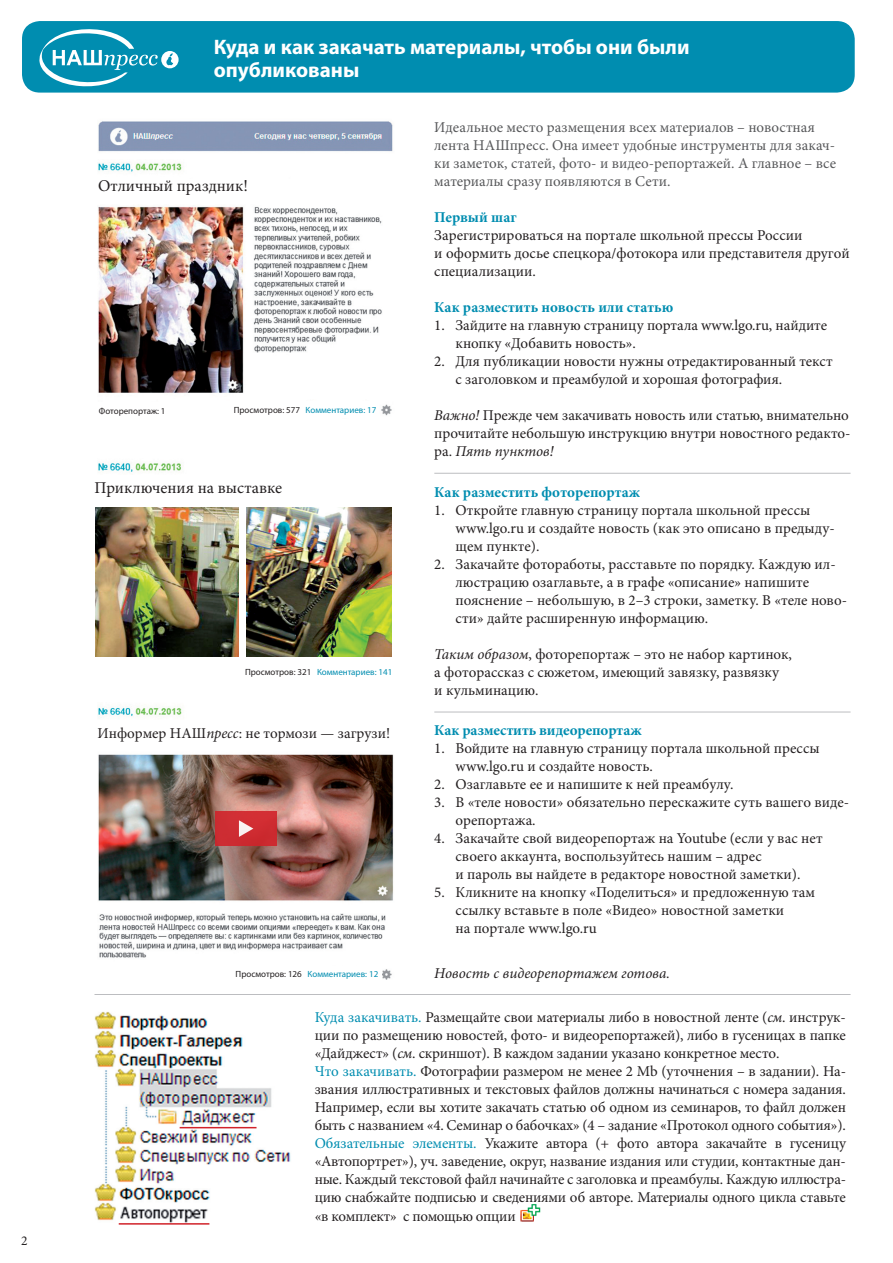
<style>
.page{position:relative;width:893px;height:1263px;background:#fff}
.page>*{position:absolute;margin:0;border:0;box-sizing:border-box;transform-origin:0 0}
.t1{font:700 21px/22.5px "Myriad Pro";color:#fff}
.t2{font:16.5px "Minion Pro";color:#231f20}
.t3{font:15px/18px "Minion Pro";letter-spacing:-.005em;color:#231f20}
.t4{font:15px/18px "Minion Pro";color:#57585a}
.t5{font:700 15px "Minion Pro";color:#008db0}
.t6{font:italic 15px "Minion Pro";color:#231f20}
.t7{font:13.5px "Minion Pro";color:#231f20}
.t8{font:9px "Myriad Pro";color:#008db0}
.t9{font:9px "Myriad Pro";color:#231f20}
.s1{color:#231f20}
.s2{font-style:italic}
.s3{color:#008db0}
</style>
<div class="page">
<div style="left:22px;top:21px;width:833px;height:72px;background:#008db0;border-radius:18px"></div>
<svg style="left:39px;top:29px;width:140px;height:58px"></svg>
<img style="left:98px;top:121px;width:295px;height:295px">
<div style="left:94px;top:179px;width:300px;height:25px;background:#fff"></div>
<div style="left:94px;top:402px;width:91px;height:17px;background:#fff"></div>
<div style="left:230px;top:401px;width:146px;height:17px;background:#fff"></div>
<img style="left:98px;top:463px;width:83px;height:9px">
<img style="left:246px;top:507px;width:146px;height:149px">
<img style="left:96px;top:507px;width:143px;height:149px">
<img style="left:98px;top:707px;width:296px;height:273px">
<div style="left:216px;top:811px;width:61px;height:35px;background:#cd2d32"></div>
<svg style="left:239px;top:820px;width:14px;height:17px"></svg>
<div style="left:93px;top:720px;width:306px;height:25px;background:#fff"></div>
<div style="left:231px;top:966px;width:151px;height:16px;background:#fff"></div>
<img style="left:94px;top:1011px;width:197px;height:214px">
<hr style="left:434px;top:473px;width:416px;height:1px;background:#bcbdc0">
<hr style="left:434px;top:712px;width:416px;height:1px;background:#bcbdc0">
<hr style="left:94px;top:994px;width:756px;height:1px;background:#bcbdc0">
<img style="left:520px;top:1204px;width:20px;height:18px">
<hr style="left:180px;top:1127px;width:76px;height:1px;background:#d1232a">
<hr style="left:119px;top:1223px;width:90px;height:1px;background:#d1232a">
<p class="t7" style="left:21px;top:1232px;width:8px">2</p>
<h1 class="t1" style="left:214px;top:35px;width:477px">Куда и как закачать материалы, чтобы они были опубликованы</h1>
<p class="t2" style="left:98px;top:175px;width:151px">Отличный праздник!</p>
<p class="t9" style="left:99px;top:405px;width:68px">Фоторепортаж: 1</p>
<p class="t8" style="left:234px;top:404px;width:144px"><span class="s1">Просмотров: 577</span> Комментариев: 17</p>
<p class="t2" style="left:94px;top:476px;width:189px">Приключения на выставке</p>
<p class="t8" style="left:245px;top:666px;width:149px"><span class="s1">Просмотров: 321</span> Комментариев: 141</p>
<p class="t3" style="left:98px;top:724px;width:294px">Информер НАШ<span class="s2">пресс</span>: не тормози — загрузи!</p>
<p class="t8" style="left:236px;top:969px;width:144px"><span class="s1">Просмотров: 126</span> Комментариев: 12</p>
<p class="t4" style="left:434px;top:119px;width:403px">Идеальное место размещения всех материалов – новостная лента НАШпресс. Она имеет удобные инструменты для закач&shy;ки заметок, статей, фото- и видео-репортажей. А главное – все материалы сразу появляются в Сети.</p>
<p class="t5" style="left:434px;top:207px;width:84px">Первый шаг</p>
<p class="t3" style="left:434px;top:227px;width:417px">Зарегистрироваться на портале школьной прессы России<br>и оформить досье спецкора/фотокора или представителя другой специализации.</p>
<p class="t5" style="left:434px;top:297px;width:241px">Как разместить новость или статью</p>
<p class="t3" style="left:456px;top:317px;width:373px;text-indent:-21px">1. Зайдите на главную страницу портала www.lgo.ru, найдите кнопку «Добавить новость».</p>
<p class="t3" style="left:456px;top:353px;width:379px;text-indent:-21px">2. Для публикации новости нужны отредактированный текст с заголовком и преамбулой и хорошая фотография.</p>
<p class="t3" style="left:434px;top:407px;width:418px;text-align:justify"><span class="s2">Важно!</span> Прежде чем закачивать новость или статью, внимательно прочитайте небольшую инструкцию внутри новостного редакто&shy;ра. <span class="s2">Пять пунктов!</span></p>
<p class="t5" style="left:434px;top:481px;width:208px">Как разместить фоторепортаж</p>
<p class="t3" style="left:456px;top:501px;width:381px;text-indent:-21px">1. Откройте главную страницу портала школьной прессы www.lgo.ru и создайте новость (как это описано в предыду&shy;щем пункте).</p>
<p class="t3" style="left:456px;top:555px;width:393px;text-indent:-21px">2. Закачайте фотоработы, расставьте по порядку. Каждую ил&shy;люстрацию озаглавьте, а в графе «описание» напишите пояснение – небольшую, в 2–3 строки, заметку. В «теле ново&shy;сти» дайте расширенную информацию.</p>
<p class="t3" style="left:434px;top:645px;width:359px"><span class="s2">Таким образом</span>, фоторепортаж – это не набор картинок, а фоторассказ с сюжетом, имеющий завязку, развязку<br>и кульминацию.</p>
<p class="t5" style="left:434px;top:720px;width:209px">Как разместить видеорепортаж</p>
<p class="t3" style="left:456px;top:739px;width:366px;text-indent:-21px">1. Войдите на главную страницу портала школьной прессы www.lgo.ru и создайте новость.</p>
<p class="t3" style="left:434px;top:775px;width:301px">2. Озаглавьте ее и напишите к ней преамбулу.</p>
<p class="t3" style="left:456px;top:793px;width:395px;text-indent:-21px">3. В «теле новости» обязательно перескажите суть вашего виде&shy;орепортажа.</p>
<p class="t3" style="left:456px;top:829px;width:369px;text-indent:-21px">4. Закачайте свой видеорепортаж на Youtube (если у вас нет своего аккаунта, воспользуйтесь нашим – адрес<br>и пароль вы найдете в редакторе новостной заметки).</p>
<p class="t3" style="left:456px;top:883px;width:361px;text-indent:-21px">5. Кликните на кнопку «Поделиться» и предложенную там ссылку вставьте в поле «Видео» новостной заметки<br>на портале www.lgo.ru</p>
<p class="t6" style="left:434px;top:962px;width:237px">Новость с видеорепортажем готова.</p>
<p class="t3" style="left:315px;top:1009px;width:533px"><span class="s3">Куда закачивать.</span> Размещайте свои материалы либо в новостной ленте (<span class="s2">см</span>. инструк&shy;ции по размещению новостей, фото- и видеорепортажей), либо в гусеницах в папке «Дайджест» (<span class="s2">см</span>. скриншот). В каждом задании указано конкретное место.<br><span class="s3">Что закачивать.</span> Фотографии размером не менее 2 Mb (уточнения – в задании). На&shy;звания иллюстративных и текстовых файлов должны начинаться с номера задания.<br>Например, если вы хотите закачать статью об одном из семинаров, то файл должен быть с названием «4. Семинар о бабочках» (4 – задание «Протокол одного события»).<br><span class="s3">Обязательные элементы.</span> Укажите автора (+ фото автора закачайте в гусеницу «Автопортрет»), уч. заведение, округ, название издания или студии, контактные дан&shy;ные. Каждый текстовой файл начинайте с заголовка и преамбулы. Каждую иллюстра&shy;цию снабжайте подписью и сведениями об авторе. Материалы одного цикла ставьте «в комплект» с помощью опции</p>
</div>
